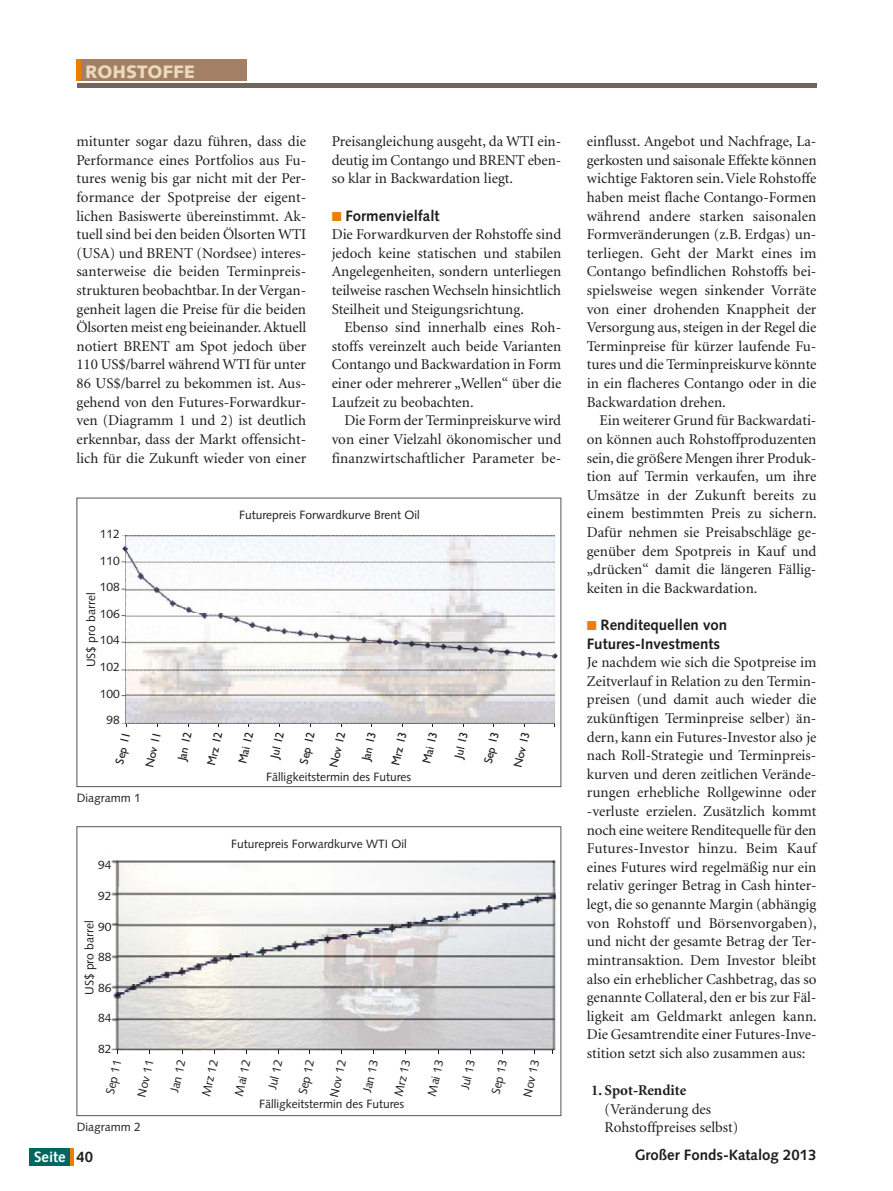
<style>
.page{position:relative;width:893px;height:1191px;background:#fff}
.page>*{position:absolute;margin:0;border:0;box-sizing:border-box;transform-origin:0 0}
.t1{font:900 18px "Syntax";color:#ead9bb}
.t2{font:15px/18.6px "Minion";color:#1d1d1b;text-align:justify}
.t3{font:700 15px/18.6px "Syntax";color:#1d1d1b}
.t4{font:700 15px "Minion";color:#1d1d1b}
.t5{font:700 15px "Syntax";color:#fff}
.t6{font:12px "Syntax";color:#1d1d1b}
.t7{font:12px "Gill Sans";color:#1d1d1b}
.s1{font-family:"BB Sonderzeichen";font-weight:400;color:#ef7d00}
.s2{color:#1d1d1b}
</style>
<div class="page">
<hr style="left:70px;top:1148px;width:3px;height:17px;background:#ef7d00">
<div style="left:30px;top:1148px;width:40px;height:17px;background:#006760"></div>
<hr style="left:77px;top:83px;width:739px;height:4px;background:#6f6759">
<div style="left:77px;top:60px;width:170px;height:21px;background:#a37f66"></div>
<hr style="left:77px;top:60px;width:4px;height:21px;background:#ef7d00">
<svg style="left:77px;top:497px;width:484px;height:290px"></svg>
<img style="left:121px;top:536px;width:437px;height:187px">
<svg style="left:77px;top:826px;width:484px;height:290px"></svg>
<img style="left:126px;top:536px;width:428px;height:187px">
<img style="left:103px;top:851px;width:453px;height:228px">
<img style="left:118px;top:863px;width:435px;height:187px">
<img style="left:118px;top:1050px;width:435px;height:1px">
<p class="t1" style="left:85px;top:61px;width:111px">ROHSTOFFE</p>
<p class="t2" style="left:77px;top:133px;width:231px">mitunter sogar dazu führen, dass die Performance eines Portfolios aus Fu&shy;tures wenig bis gar nicht mit der Per&shy;formance der Spotpreise der eigent&shy;lichen Basiswerte übereinstimmt. Ak&shy;tuell sind bei den beiden Ölsorten WTI (USA) und BRENT (Nordsee) interes&shy;santerweise die beiden Terminpreis&shy;strukturen beobachtbar. In der Vergan&shy;genheit lagen die Preise für die beiden Ölsorten meist eng beieinander. Aktuell notiert BRENT am Spot jedoch über 110 US$/barrel während WTI für unter 86 US$/barrel zu bekommen ist. Aus&shy;gehend von den Futures-Forwardkur&shy;ven (Diagramm 1 und 2) ist deutlich erkennbar, dass der Markt offensicht&shy;lich für die Zukunft wieder von einer</p>
<p class="t2" style="left:332px;top:133px;width:231px">Preisangleichung ausgeht, da WTI ein&shy;deutig im Contango und BRENT eben&shy;so klar in Backwardation liegt.</p>
<p class="t3" style="left:332px;top:206px;width:109px"><span class="s1">K</span> Formenvielfalt</p>
<p class="t2" style="left:332px;top:226px;width:231px">Die Forwardkurven der Rohstoffe sind jedoch keine statischen und stabilen Angelegenheiten, sondern unterliegen teilweise raschen Wechseln hinsichtlich Steilheit und Steigungsrichtung.</p>
<p class="t2" style="left:332px;top:319px;width:231px;text-indent:13px">Ebenso sind innerhalb eines Roh&shy;stoffs vereinzelt auch beide Varianten Contango und Backwardation in Form einer oder mehrerer „Wellen“ über die Laufzeit zu beobachten.</p>
<p class="t2" style="left:332px;top:412px;width:231px;text-indent:13px">Die Form der Terminpreiskurve wird von einer Vielzahl ökonomischer und finanzwirtschaftlicher Parameter be-</p>
<p class="t6" style="left:100px;top:527px;width:22px">112</p>
<p class="t6" style="left:100px;top:553px;width:22px">110</p>
<p class="t6" style="left:100px;top:580px;width:22px">108</p>
<p class="t6" style="left:84px;top:667px;width:76px;rotate:-90deg">US$ pro barrel</p>
<p class="t6" style="left:100px;top:606px;width:22px">106</p>
<p class="t6" style="left:100px;top:633px;width:22px">104</p>
<p class="t6" style="left:100px;top:660px;width:22px">102</p>
<p class="t6" style="left:100px;top:686px;width:22px">100</p>
<p class="t6" style="left:107px;top:713px;width:15px">98</p>
<p class="t6" style="left:239px;top:508px;width:182px">Futurepreis Forwardkurve Brent Oil</p>
<p class="t7" style="left:113px;top:762px;width:34px;rotate:-77deg">Sep 11</p>
<p class="t7" style="left:142px;top:766px;width:38px;rotate:-77deg">Nov 11</p>
<p class="t7" style="left:175px;top:759px;width:31px;rotate:-77deg">Jan 12</p>
<p class="t7" style="left:204px;top:764px;width:36px;rotate:-77deg">Mrz 12</p>
<p class="t7" style="left:235px;top:762px;width:34px;rotate:-77deg">Mai 12</p>
<p class="t7" style="left:267px;top:756px;width:28px;rotate:-77deg">Jul 12</p>
<p class="t7" style="left:297px;top:762px;width:34px;rotate:-77deg">Sep 12</p>
<p class="t7" style="left:327px;top:766px;width:38px;rotate:-77deg">Nov 12</p>
<p class="t7" style="left:359px;top:759px;width:31px;rotate:-77deg">Jan 13</p>
<p class="t7" style="left:388px;top:764px;width:36px;rotate:-77deg">Mrz 13</p>
<p class="t7" style="left:420px;top:762px;width:34px;rotate:-77deg">Mai 13</p>
<p class="t7" style="left:452px;top:756px;width:28px;rotate:-77deg">Jul 13</p>
<p class="t7" style="left:481px;top:762px;width:34px;rotate:-77deg">Sep 13</p>
<p class="t7" style="left:511px;top:766px;width:38px;rotate:-77deg">Nov 13</p>
<p class="t6" style="left:77px;top:791px;width:66px">Diagramm 1</p>
<p class="t6" style="left:98px;top:858px;width:15px">94</p>
<p class="t6" style="left:98px;top:888px;width:15px">92</p>
<p class="t6" style="left:82px;top:995px;width:76px;rotate:-90deg">US$ pro barrel</p>
<p class="t6" style="left:98px;top:919px;width:15px">90</p>
<p class="t6" style="left:98px;top:950px;width:15px">88</p>
<p class="t6" style="left:98px;top:980px;width:15px">86</p>
<p class="t6" style="left:98px;top:1011px;width:15px">84</p>
<p class="t6" style="left:98px;top:1041px;width:15px">82</p>
<p class="t6" style="left:266px;top:770px;width:147px">Fälligkeitstermin des Futures</p>
<p class="t6" style="left:231px;top:836px;width:177px">Futurepreis Forwardkurve WTI Oil</p>
<p class="t6" style="left:103px;top:1092px;width:37px;rotate:-77deg">Sep 11</p>
<p class="t6" style="left:134px;top:1095px;width:40px;rotate:-77deg">Nov 11</p>
<p class="t6" style="left:167px;top:1090px;width:35px;rotate:-77deg">Jan 12</p>
<p class="t6" style="left:199px;top:1094px;width:39px;rotate:-77deg">Mrz 12</p>
<p class="t6" style="left:232px;top:1094px;width:38px;rotate:-77deg">Mai 12</p>
<p class="t6" style="left:265px;top:1087px;width:32px;rotate:-77deg">Jul 12</p>
<p class="t6" style="left:295px;top:1092px;width:37px;rotate:-77deg">Sep 12</p>
<p class="t6" style="left:327px;top:1095px;width:40px;rotate:-77deg">Nov 12</p>
<p class="t6" style="left:360px;top:1090px;width:35px;rotate:-77deg">Jan 13</p>
<p class="t6" style="left:391px;top:1094px;width:39px;rotate:-77deg">Mrz 13</p>
<p class="t6" style="left:425px;top:1094px;width:38px;rotate:-77deg">Mai 13</p>
<p class="t6" style="left:458px;top:1087px;width:32px;rotate:-77deg">Jul 13</p>
<p class="t6" style="left:489px;top:1092px;width:37px;rotate:-77deg">Sep 13</p>
<p class="t6" style="left:520px;top:1095px;width:40px;rotate:-77deg">Nov 13</p>
<p class="t6" style="left:77px;top:1120px;width:66px">Diagramm 2</p>
<p class="t6" style="left:259px;top:1097px;width:147px">Fälligkeitstermin des Futures</p>
<p class="t2" style="left:587px;top:133px;width:231px">einflusst. Angebot und Nachfrage, La&shy;gerkosten und saisonale Effekte können wichtige Faktoren sein. Viele Rohstoffe haben meist flache Contango-Formen während andere starken saisonalen Formveränderungen (z.B. Erdgas) un&shy;terliegen. Geht der Markt eines im Contango befindlichen Rohstoffs bei&shy;spielsweise wegen sinkender Vorräte von einer drohenden Knappheit der Versorgung aus, steigen in der Regel die Terminpreise für kürzer laufende Fu&shy;tures und die Terminpreiskurve könnte in ein flacheres Contango oder in die Backwardation drehen.</p>
<p class="t2" style="left:587px;top:412px;width:232px;text-indent:13px">Ein weiterer Grund für Backwardati&shy;on können auch Rohstoffproduzenten sein, die größere Mengen ihrer Produk&shy;tion auf Termin verkaufen, um ihre Umsätze in der Zukunft bereits zu einem bestimmten Preis zu sichern.<br>Dafür nehmen sie Preisabschläge ge&shy;genüber dem Spotpreis in Kauf und „drücken“ damit die längeren Fällig&shy;keiten in die Backwardation.</p>
<p class="t3" style="left:587px;top:615px;width:142px"><span class="s1">K</span> Renditequellen von<br>Futures-Investments</p>
<p class="t2" style="left:587px;top:653px;width:232px">Je nachdem wie sich die Spotpreise im Zeitverlauf in Relation zu den Termin&shy;preisen (und damit auch wieder die zukünftigen Terminpreise selber) än&shy;dern, kann ein Futures-Investor also je nach Roll-Strategie und Terminpreis&shy;kurven und deren zeitlichen Verände&shy;rungen erhebliche Rollgewinne oder -verluste erzielen. Zusätzlich kommt noch eine weitere Renditequelle für den Futures-Investor hinzu. Beim Kauf eines Futures wird regelmäßig nur ein relativ geringer Betrag in Cash hinter&shy;legt, die so genannte Margin (abhängig von Rohstoff und Börsenvorgaben), und nicht der gesamte Betrag der Ter&shy;mintransaktion. Dem Investor bleibt also ein erheblicher Cashbetrag, das so genannte Collateral, den er bis zur Fäl&shy;ligkeit am Geldmarkt anlegen kann.<br>Die Gesamtrendite einer Futures-Inve&shy;stition setzt sich also zusammen aus:</p>
<p class="t4" style="left:591px;top:1082px;width:97px">1. Spot-Rendite</p>
<p class="t2" style="left:605px;top:1100px;width:135px">(Veränderung des<br>Rohstoffpreises selbst)</p>
<p class="t5" style="left:34px;top:1148px;width:61px">Seite <span class="s2">40</span></p>
<p class="t3" style="left:635px;top:1145px;width:183px">Großer Fonds-Katalog 2013</p>
</div>
